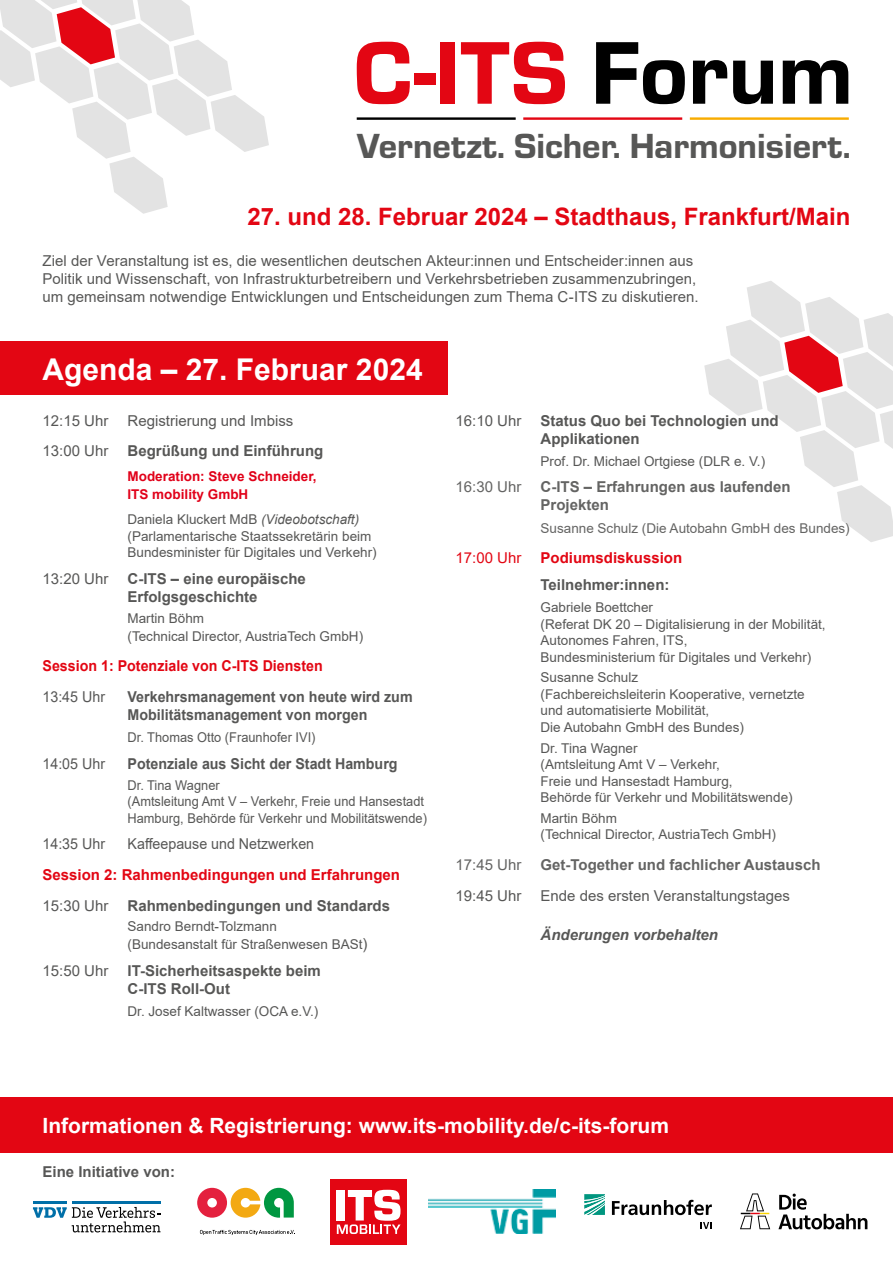
<style>
.page{position:relative;width:893px;height:1263px;background:#fff}
.page>*{position:absolute;margin:0;border:0;box-sizing:border-box;transform-origin:0 0}
.t1{font:92.25px "Eurostile Hea";color:#e30613}
.t2{font:36.15px "Eurostile Hea";color:#575756}
.t3{font:700 30px "Arial";color:#fff}
.t4{font:700 24px "Arial";color:#e30613}
.t5{font:700 21px "Arial";color:#fff}
.t6{font:15px/18px "Arial";color:#575756}
.t7{font:700 15px/18px "Arial";color:#575756}
.t8{font:700 15px/18px "Arial";color:#575756;scale:.95 1}
.t9{font:700 15px/18px "Arial";color:#646463}
.t10{font:700 15px "Arial";color:#e30613}
.t11{font:15px "Arial";color:#575756;scale:.95 1}
.t12{font:700 15px "Arial";color:#e30613;scale:.95 1}
.t13{font:italic 700 15px "Arial";color:#575756}
.t14{font:15px "Arial";color:#646463}
.t15{font:15px "Arial";color:#e30613}
.t16{font:13.5px/16.5px "Arial";color:#575756}
.t17{font:13.5px/16.5px "Arial";color:#575756;scale:.95 1}
.t18{font:700 13.5px/18px "Arial";color:#e10019}
.t19{font:13.5px "Arial";color:#646463}
.s1{color:#000}
.s2{font-style:italic}
.s3{font-size:15px}
</style>
<div class="page">
<svg style="left:0;top:0;width:269px;height:214px"></svg>
<svg style="left:704px;top:281px;width:189px;height:261px"></svg>
<hr style="left:357px;top:117px;width:159px;height:3px;background:#000">
<hr style="left:523px;top:117px;width:159px;height:3px;background:#e30613">
<hr style="left:690px;top:117px;width:159px;height:3px;background:#f8ac00">
<div style="left:0;top:1097px;width:893px;height:55px;background:#e30613"></div>
<hr style="left:33px;top:1201px;width:34px;height:2px;background:#006fa8">
<hr style="left:72px;top:1201px;width:89px;height:2px;background:#006fa8">
<svg style="left:33px;top:1207px;width:127px;height:25px"></svg>
<svg style="left:197px;top:1188px;width:97px;height:30px"></svg>
<svg style="left:200px;top:1230px;width:95px;height:5px"></svg>
<div style="left:330px;top:1179px;width:77px;height:65px;background:#e30613"></div>
<svg style="left:337px;top:1190px;width:64px;height:44px"></svg>
<img style="left:428px;top:1190px;width:128px;height:43px">
<svg style="left:584px;top:1194px;width:21px;height:21px"></svg>
<svg style="left:612px;top:1200px;width:100px;height:15px"></svg>
<svg style="left:700px;top:1222px;width:12px;height:7px"></svg>
<svg style="left:740px;top:1193px;width:127px;height:36px"></svg>
<div style="left:0;top:341px;width:447px;height:53px;background:#e30613"></div>
<h1 class="t1" style="left:354px;top:8px;width:501px">C-ITS <span class="s1">Forum</span></h1>
<h2 class="t2" style="left:357px;top:120px;width:495px">Vernetzt. Sicher. Harmonisiert.</h2>
<h3 class="t4" style="left:248px;top:200px;width:604px">27. und 28. Februar 2024 – Stadthaus, Frankfurt/Main</h3>
<p class="t6" style="left:43px;top:251px;width:658px">Ziel der Veranstaltung ist es, die wesentlichen deutschen Akteur:innen und Entscheider:innen aus<br>Politik und Wissenschaft, von Infrastrukturbetreibern und Verkehrsbetrieben zusammenzubringen, um gemeinsam notwendige Entwicklungen und Entscheidungen zum Thema C-ITS zu diskutieren.</p>
<h3 class="t3" style="left:43px;top:348px;width:382px">Agenda – 27. Februar 2024</h3>
<p class="t6" style="left:43px;top:411px;width:67px">12:15 Uhr</p>
<p class="t6" style="left:128px;top:411px;width:167px">Registrierung und Imbiss</p>
<p class="t6" style="left:43px;top:442px;width:67px">13:00 Uhr</p>
<p class="t7" style="left:128px;top:442px;width:197px">Begrüßung und Einführung</p>
<p class="t18" style="left:128px;top:468px;width:191px">Moderation: Steve Schneider,<br>ITS mobility GmbH</p>
<p class="t16" style="left:128px;top:511px;width:251px">Daniela Kluckert MdB <span class="s2">(Videobotschaft) </span>(Parlamentarische Staatssekretärin beim<br>Bundesminister für Digitales und Verkehr)</p>
<p class="t6" style="left:43px;top:569px;width:67px">13:20 Uhr</p>
<p class="t7" style="left:128px;top:570px;width:180px">C-ITS – eine europäische<br>Erfolgsgeschichte</p>
<p class="t16" style="left:128px;top:609px;width:237px;line-height:18px">Martin Böhm<br>(Technical Director, AustriaTech GmbH)</p>
<p class="t12" style="left:43px;top:655px;width:297px">Session 1: Potenziale von C-ITS Diensten</p>
<p class="t11" style="left:43px;top:686px;width:67px">13:45 Uhr</p>
<p class="t8" style="left:128px;top:688px;width:302px">Verkehrsmanagement von heute wird zum<br>Mobilitätsmanagement von morgen</p>
<p class="t17" style="left:128px;top:729px;width:199px">Dr. Thomas Otto (Fraunhofer IVI)</p>
<p class="t11" style="left:43px;top:753px;width:67px">14:05 Uhr</p>
<p class="t8" style="left:128px;top:755px;width:286px">Potenziale aus Sicht der Stadt Hamburg</p>
<p class="t17" style="left:128px;top:776px;width:317px">Dr. Tina Wagner<br>(Amtsleitung Amt V – Verkehr, Freie und Hansestadt<br>Hamburg, Behörde für Verkehr und Mobilitätswende)</p>
<p class="t11" style="left:43px;top:833px;width:67px">14:35 Uhr</p>
<p class="t11" style="left:128px;top:833px;width:198px">Kaffeepause und Netzwerken</p>
<p class="t10" style="left:43px;top:864px;width:359px">Session 2: Rahmenbedingungen und Erfahrungen</p>
<p class="t6" style="left:43px;top:896px;width:67px">15:30 Uhr</p>
<p class="t7" style="left:128px;top:896px;width:264px">Rahmenbedingungen und Standards</p>
<p class="t16" style="left:128px;top:917px;width:241px;line-height:18px">Sandro Berndt-Tolzmann (Bundesanstalt für Straßenwesen BASt<span class="s3">)</span></p>
<p class="t6" style="left:43px;top:961px;width:67px">15:50 Uhr</p>
<p class="t7" style="left:128px;top:962px;width:195px">IT-Sicherheitsaspekte beim<br>C-ITS Roll-Out</p>
<p class="t16" style="left:128px;top:1003px;width:192px">Dr. Josef Kaltwasser (OCA e.V.)</p>
<p class="t6" style="left:455px;top:411px;width:67px">16:10 Uhr</p>
<p class="t7" style="left:541px;top:411px;width:240px">Status Quo bei Technologien und<br>Applikationen</p>
<p class="t16" style="left:541px;top:453px;width:226px">Prof. Dr. Michael Ortgiese (DLR e. V.)</p>
<p class="t14" style="left:455px;top:477px;width:67px">16:30 Uhr</p>
<p class="t9" style="left:541px;top:478px;width:252px">C-ITS – Erfahrungen aus laufenden<br>Projekten</p>
<p class="t19" style="left:541px;top:518px;width:311px">Susanne Schulz (Die Autobahn GmbH des Bundes)</p>
<p class="t15" style="left:455px;top:548px;width:67px">17:00 Uhr</p>
<p class="t10" style="left:541px;top:547px;width:143px">Podiumsdiskussion</p>
<p class="t7" style="left:541px;top:576px;width:130px">Teilnehmer:innen:</p>
<p class="t16" style="left:541px;top:599px;width:287px">Gabriele Boettcher<br>(Referat DK 20 – Digitalisierung in der Mobilität, Autonomes Fahren, ITS,<br>Bundesministerium für Digitales und Verkehr)</p>
<p class="t16" style="left:541px;top:669px;width:266px">Susanne Schulz<br>(Fachbereichsleiterin Kooperative, vernetzte und automatisierte Mobilität,<br>Die Autobahn GmbH des Bundes)</p>
<p class="t16" style="left:540px;top:739px;width:254px">Dr. Tina Wagner<br>(Amtsleitung Amt V – Verkehr,<br>Freie und Hansestadt Hamburg,<br>Behörde für Verkehr und Mobilitätswende)</p>
<p class="t16" style="left:540px;top:810px;width:237px">Martin Böhm<br>(Technical Director, AustriaTech GmbH)</p>
<p class="t14" style="left:455px;top:854px;width:67px">17:45 Uhr</p>
<p class="t9" style="left:541px;top:856px;width:282px">Get-Together und fachlicher Austausch</p>
<p class="t6" style="left:455px;top:886px;width:67px">19:45 Uhr</p>
<p class="t6" style="left:541px;top:886px;width:251px">Ende des ersten Veranstaltungstages</p>
<p class="t13" style="left:541px;top:925px;width:179px">Änderungen vorbehalten</p>
<h3 class="t5" style="left:43px;top:1110px;width:628px">Informationen &amp; Registrierung: www.its-mobility.de/c-its-forum</h3>
<p class="t7" style="left:43px;top:1163px;width:134px">Eine Initiative von:</p>
</div>
